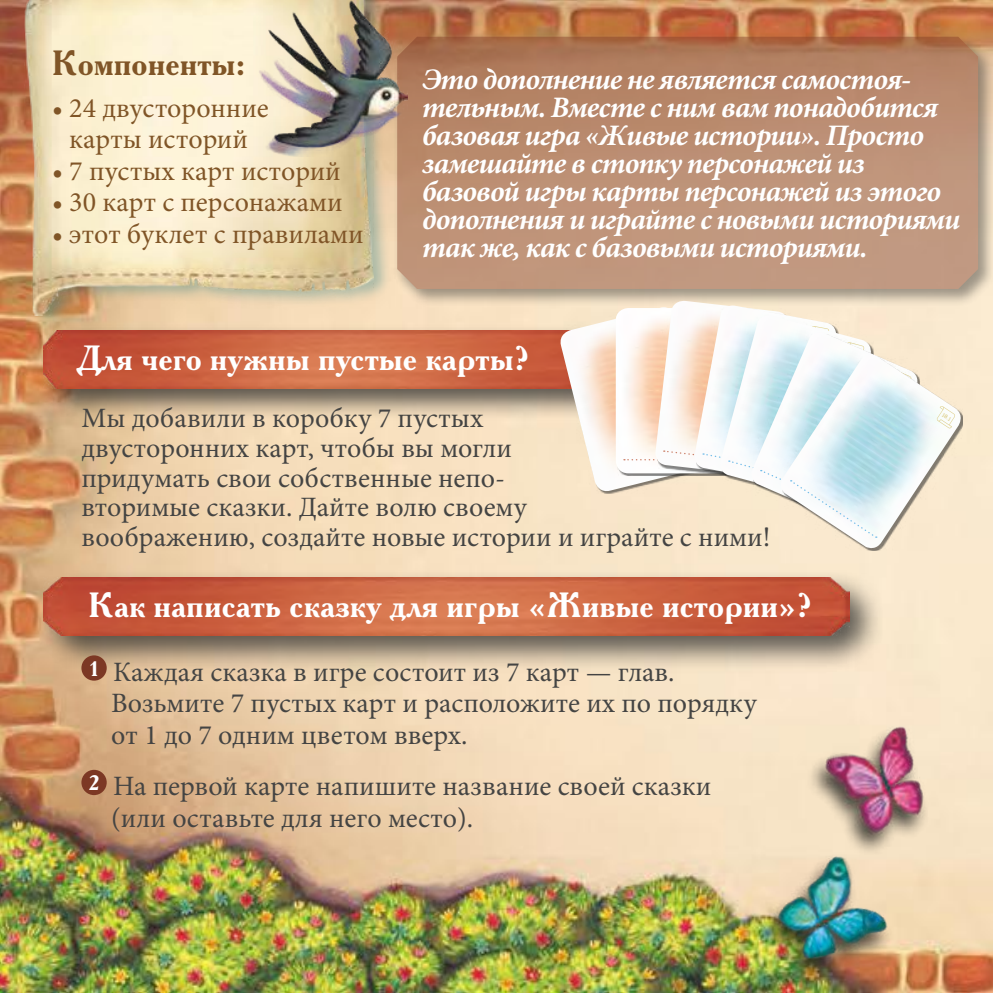
<style>
.page{position:relative;width:993px;height:993px;background:#fff}
.page>*{position:absolute;margin:0;border:0;box-sizing:border-box;transform-origin:0 0}
.t1{font:700 35px "Academy";color:#fff}
.t2{font:700 35px "Academy";color:#805527}
.t3{font:italic 700 29.75px/28px "Minion Pro";letter-spacing:-.03em;color:#fff}
.t4{font:28px/29.8px "Minion Pro";color:#444443}
.t5{font:28px/31.5px "Minion Pro";color:#805527;text-align:center}
.t6{font:5.25px "AA Haymaker";color:#ddce89}
</style>
<div class="page">
<img style="left:0;top:0;width:992px;height:992px">
<img style="left:746px;top:844px;width:155px;height:148px">
<img style="left:803px;top:717px;width:131px;height:138px">
<svg style="left:393px;top:33px;width:599px;height:273px;background:#ccb297"></svg>
<svg style="left:397px;top:37px;width:580px;height:252px;background:#ba8c70"></svg>
<div style="left:37px;top:323px;width:625px;height:97px;background:#2b2b2a;opacity:.75"></div>
<img style="left:44px;top:330px;width:514px;height:58px">
<div style="left:36px;top:569px;width:848px;height:104px;background:#2b2b2a;opacity:.75"></div>
<img style="left:44px;top:577px;width:805px;height:58px">
<div style="left:24px;top:0;width:368px;height:331px;background:#006c7c;opacity:.3"></div>
<img style="left:24px;top:0;width:349px;height:316px">
<img style="left:258px;top:0;width:149px;height:156px">
<img style="left:558px;top:307px;width:97px;height:186px">
<img style="left:615px;top:308px;width:40px;height:165px">
<img style="left:655px;top:301px;width:134px;height:11px">
<img style="left:694px;top:305px;width:144px;height:7px">
<img style="left:779px;top:354px;width:186px;height:195px">
<svg style="left:623px;top:312px;width:332px;height:228px"></svg>
<div style="left:81px;top:655px;width:26px;height:25px;background:#7c3824;border-radius:50%"></div>
<div style="left:81px;top:769px;width:26px;height:25px;background:#7c3824;border-radius:50%"></div>
<p class="t2" style="left:52px;top:40px;width:195px">Компоненты:</p>
<p class="t5" style="left:52px;top:92px;width:218px">• 24 двусторонние карты историй</p>
<p class="t5" style="left:52px;top:155px;width:290px">• 7 пустых карт историй</p>
<p class="t5" style="left:52px;top:187px;width:292px">• 30 карт с персонажами</p>
<p class="t5" style="left:52px;top:218px;width:313px">• этот буклет с правилами</p>
<p class="t3" style="left:422px;top:65px;width:539px">Это дополнение не является самостоя&shy;тельным. Вместе с ним вам понадобится базовая игра «Живые истории». Просто замешайте в стопку персонажей из базовой игры карты персонажей из этого дополнения и играйте с новыми историями так же, как с базовыми историями.</p>
<p class="t1" style="left:76px;top:334px;width:454px">Для чего нужны пустые карты?</p>
<p class="t4" style="left:81px;top:403px;width:690px">Мы добавили в коробку 7 пустых<br>двусторонних карт, чтобы вы могли<br>придумать свои собственные непо-<br>вторимые сказки. Дайте волю своему<br>воображению, создайте новые истории и играйте с ними!</p>
<p class="t1" style="left:88px;top:581px;width:725px">Как написать сказку для игры «Живые истории»?</p>
<p class="t4" style="left:111px;top:656px;width:646px;line-height:31.5px;text-indent:-21px"><sup>1</sup> Каждая сказка в игре состоит из 7 карт — глав.<br>Возьмите 7 пустых карт и расположите их по порядку от 1 до 7 одним цветом вверх.</p>
<p class="t4" style="left:111px;top:770px;width:601px;line-height:31.5px;text-indent:-22px"><sup>2</sup> На первой карте напишите название своей сказки (или оставьте для него место).</p>
<p class="t6" style="left:943px;top:411px;width:11px;rotate:34deg">18.1</p>
</div>
